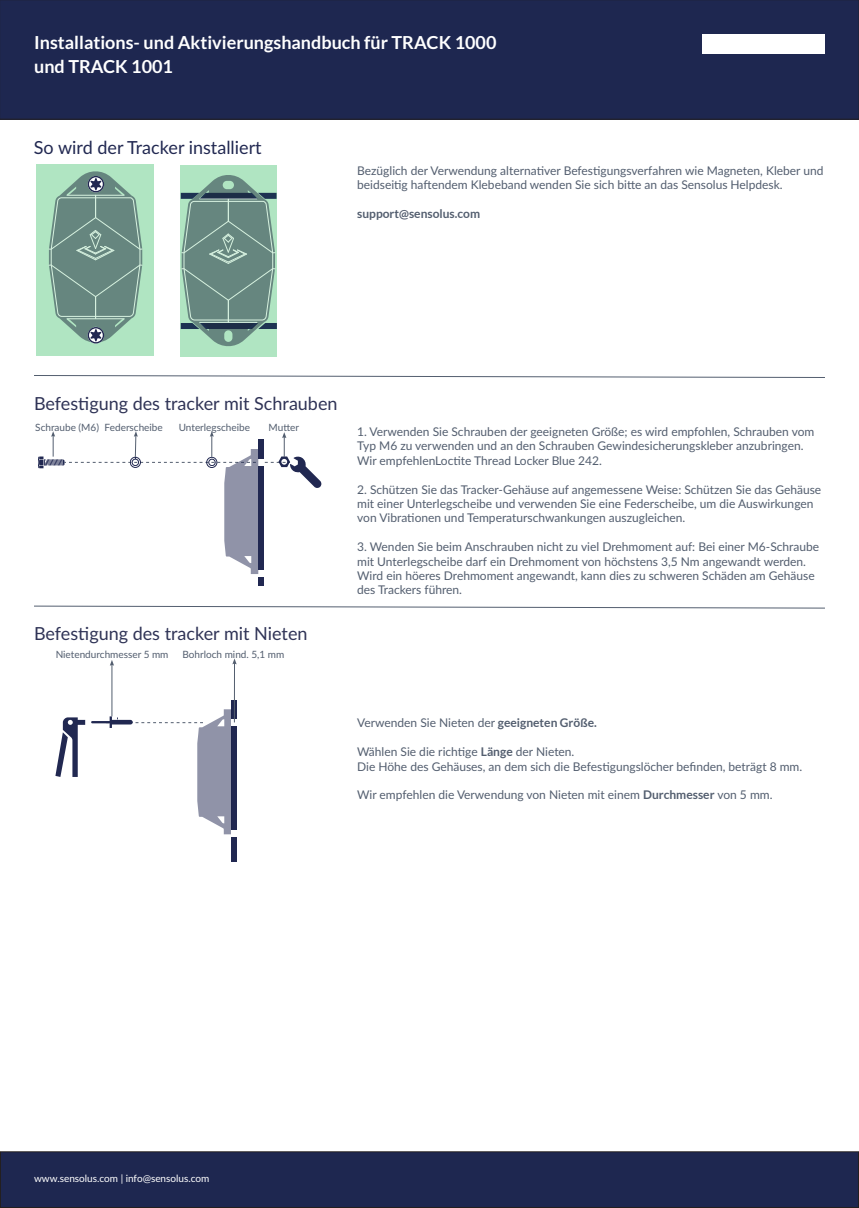
<style>
.page{position:relative;width:859px;height:1208px;background:#fff}
.page>*{position:absolute;margin:0;border:0;box-sizing:border-box;transform-origin:0 0}
.t1{font:18px "Lato";color:#2f3356}
.t2{font:700 18px/24px "Lato";color:#fff}
.t3{font:18px "Lato";color:#212851}
.t4{font:12px/14.4px "Lato";color:#535e6f}
.t5{font:700 12px "Lato";color:#535e6f}
.t6{font:10px "Lato";color:#535e6f}
.t7{font:10px "Lato";color:#fff}
.s1{font-weight:700}
</style>
<div class="page">
<div style="left:0;top:1151px;width:858px;height:56px;background:#1e2750"></div>
<div style="left:0;top:1151px;width:859px;height:57px;border:1px solid #231f20"></div>
<div style="left:181px;top:165px;width:96px;height:191px;background:#b0e5c2"></div>
<div style="left:37px;top:164px;width:117px;height:191px;background:#b0e5c2"></div>
<div style="left:0;top:0;width:859px;height:120px;background:#1e2750"></div>
<svg style="left:49px;top:171px;width:94px;height:173px"></svg>
<div style="left:258px;top:440px;width:5px;height:146px;background:#212851"></div>
<div style="left:258px;top:570px;width:6px;height:7px;background:#fff"></div>
<svg style="left:38px;top:431px;width:283px;height:143px"></svg>
<div style="left:231px;top:700px;width:6px;height:161px;background:#212851"></div>
<hr style="left:234px;top:663px;width:1px;height:59px;background:#535e6f">
<svg style="left:232px;top:658px;width:5px;height:6px"></svg>
<svg style="left:55px;top:717px;width:30px;height:60px"></svg>
<svg style="left:92px;top:709px;width:145px;height:128px"></svg>
<hr style="left:112px;top:664px;width:1px;height:52px;background:#535e6f">
<svg style="left:110px;top:660px;width:4px;height:6px"></svg>
<svg style="left:34px;top:375px;width:791px;height:3px"></svg>
<svg style="left:34px;top:605px;width:791px;height:3px"></svg>
<img style="left:702px;top:34px;width:123px;height:20px">
<svg style="left:181px;top:175px;width:96px;height:172px"></svg>
<p class="t2" style="left:34px;top:30px;width:464px">Installations- und Aktivierungshandbuch für TRACK 1000 und TRACK 1001</p>
<p class="t3" style="left:34px;top:135px;width:229px">So wird der Tracker installiert</p>
<p class="t4" style="left:357px;top:163px;width:468px">Bezüglich der Verwendung alternativer Befestigungsverfahren wie Magneten, Kleber und beidseitig haftendem Klebeband wenden Sie sich bitte an das Sensolus Helpdesk.</p>
<p class="t5" style="left:357px;top:207px;width:125px">support@sensolus.com</p>
<p class="t1" style="left:34px;top:390px;width:305px">Befestigung des tracker mit Schrauben</p>
<p class="t6" style="left:35px;top:420px;width:65px">Schraube (M6)</p>
<p class="t6" style="left:105px;top:420px;width:60px">Federscheibe</p>
<p class="t6" style="left:179px;top:420px;width:73px">Unterlegscheibe</p>
<p class="t6" style="left:269px;top:420px;width:32px">Mutter</p>
<p class="t4" style="left:357px;top:424px;width:459px">1. Verwenden Sie Schrauben der geeigneten Größe; es wird empfohlen, Schrauben vom<br>Typ M6 zu verwenden und an den Schrauben Gewindesicherungskleber anzubringen.<br>Wir empfehlenLoctite Thread Locker Blue 242.</p>
<p class="t4" style="left:357px;top:481px;width:466px">2. Schützen Sie das Tracker-Gehäuse auf angemessene Weise: Schützen Sie das Gehäuse mit einer Unterlegscheibe und verwenden Sie eine Federscheibe, um die Auswirkungen von Vibrationen und Temperaturschwankungen auszugleichen.</p>
<p class="t4" style="left:357px;top:539px;width:463px">3. Wenden Sie beim Anschrauben nicht zu viel Drehmoment auf: Bei einer M6-Schraube mit Unterlegscheibe darf ein Drehmoment von höchstens 3,5 Nm angewandt werden.<br>Wird ein höeres Drehmoment angewandt, kann dies zu schweren Schäden am Gehäuse des Trackers führen.</p>
<p class="t1" style="left:34px;top:621px;width:275px">Befestigung des tracker mit Nieten</p>
<p class="t6" style="left:56px;top:647px;width:114px">Nietendurchmesser 5 mm</p>
<p class="t6" style="left:182px;top:647px;width:103px">Bohrloch mind. 5,1 mm</p>
<p class="t4" style="left:357px;top:715px;width:241px">Verwenden Sie Nieten der <span class="s1">geeigneten Größe.</span></p>
<p class="t4" style="left:357px;top:744px;width:219px">Wählen Sie die richtige <span class="s1">Länge</span> der Nieten.</p>
<p class="t4" style="left:357px;top:758px;width:447px">Die Höhe des Gehäuses, an dem sich die Befestigungslöcher befinden, beträgt 8 mm.</p>
<p class="t4" style="left:357px;top:787px;width:417px">Wir empfehlen die Verwendung von Nieten mit einem <span class="s1">Durchmesser</span> von 5 mm.</p>
<p class="t7" style="left:34px;top:1171px;width:177px">www.sensolus.com | info@sensolus.com</p>
</div>
